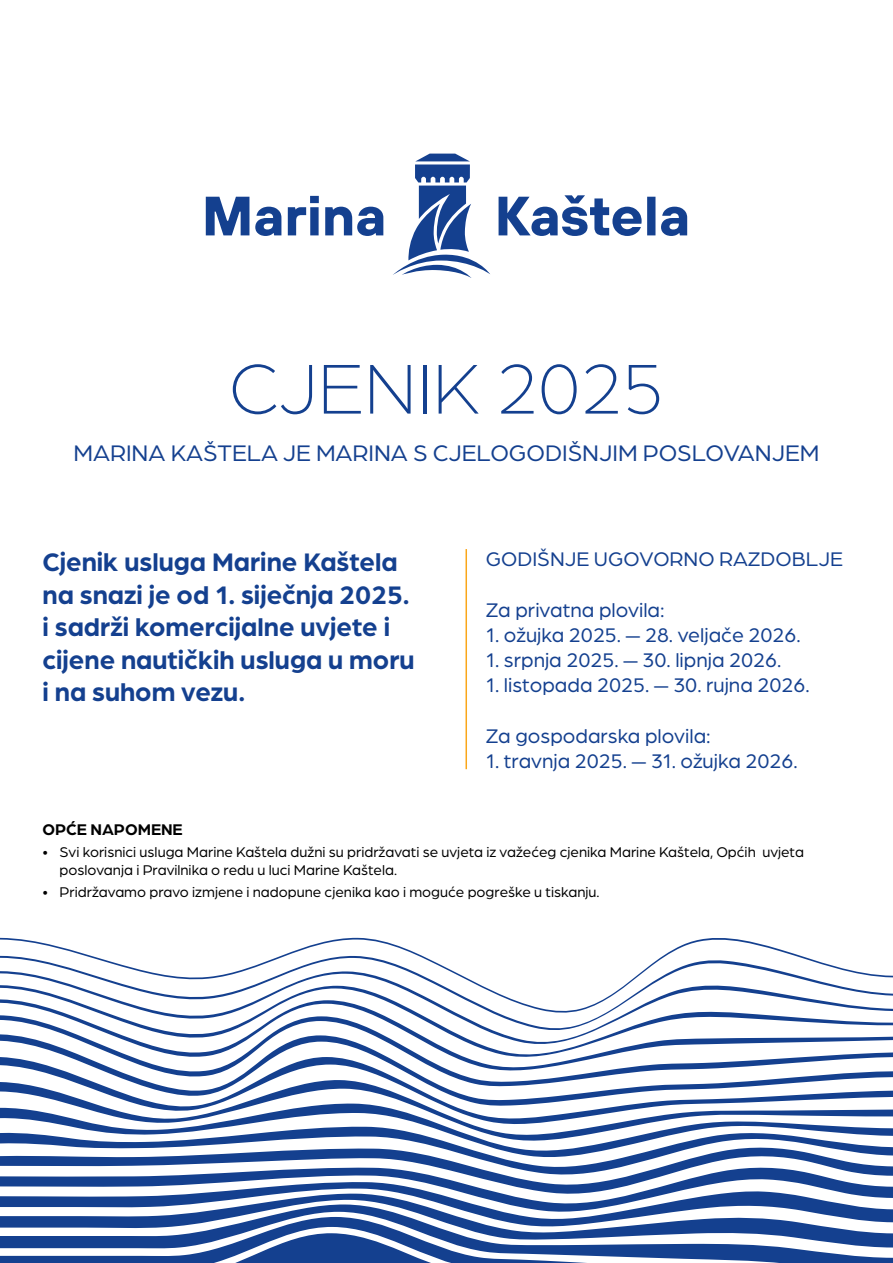
<style>
.page{position:relative;width:893px;height:1263px;background:#fff}
.page>*{position:absolute;margin:0;border:0;box-sizing:border-box;transform-origin:0 0}
.t1{font:300 75px "Arboria";color:#14408f}
.t2{font:700 27px/32.4px "Arboria";color:#14408f}
.t3{font:24px "Arboria";color:#14408f}
.t4{font:21px "Arboria";color:#14408f}
.t5{font:700 16.5px "Arboria";color:#000}
.t6{font:15px/18px "Arboria";color:#000}
</style>
<div class="page">
<hr style="left:465px;top:549px;width:2px;height:220px;background:#faa61a">
<svg style="left:206px;top:154px;width:481px;height:124px"></svg>
<svg style="left:0;top:937px;width:798px;height:18px"></svg>
<svg style="left:0;top:955px;width:854px;height:16px"></svg>
<svg style="left:0;top:971px;width:893px;height:14px"></svg>
<svg style="left:0;top:985px;width:893px;height:14px"></svg>
<svg style="left:0;top:999px;width:893px;height:16px"></svg>
<svg style="left:0;top:1015px;width:893px;height:19px"></svg>
<svg style="left:0;top:1034px;width:893px;height:23px"></svg>
<svg style="left:0;top:1057px;width:893px;height:23px"></svg>
<svg style="left:0;top:1080px;width:893px;height:23px"></svg>
<svg style="left:0;top:1103px;width:893px;height:23px"></svg>
<svg style="left:0;top:1126px;width:893px;height:19px"></svg>
<svg style="left:0;top:1145px;width:893px;height:21px"></svg>
<svg style="left:0;top:1166px;width:893px;height:97px"></svg>
<h1 class="t1" style="left:229px;top:342px;width:437px">CJENIK 2025</h1>
<h3 class="t3" style="left:74px;top:437px;width:747px">MARINA KAŠTELA JE MARINA S CJELOGODIŠNJIM POSLOVANJEM</h3>
<h2 class="t2" style="left:43px;top:544px;width:374px">Cjenik usluga Marine Kaštela na snazi je od 1. siječnja 2025. i sadrži komercijalne uvjete i cijene nautičkih usluga u moru i na suhom vezu.</h2>
<h3 class="t4" style="left:486px;top:546px;width:359px">GODIŠNJE UGOVORNO RAZDOBLJE</h3>
<h3 class="t4" style="left:486px;top:596px;width:180px">Za privatna plovila:</h3>
<h3 class="t4" style="left:486px;top:621px;width:316px">1. ožujka 2025. — 28. veljače 2026.</h3>
<h3 class="t4" style="left:486px;top:646px;width:297px">1. srpnja 2025. — 30. lipnja 2026.</h3>
<h3 class="t4" style="left:486px;top:672px;width:325px">1. listopada 2025. — 30. rujna 2026.</h3>
<h3 class="t4" style="left:486px;top:722px;width:226px">Za gospodarska plovila:</h3>
<h3 class="t4" style="left:486px;top:747px;width:313px">1. travnja 2025. — 31. ožujka 2026.</h3>
<p class="t5" style="left:43px;top:818px;width:142px">OPĆE NAPOMENE</p>
<p class="t6" style="left:60px;top:842px;width:746px;text-indent:-17px">• Svi korisnici usluga Marine Kaštela dužni su pridržavati se uvjeta iz važećeg cjenika Marine Kaštela, Općih uvjeta poslovanja i Pravilnika o redu u luci Marine Kaštela.</p>
<p class="t6" style="left:43px;top:882px;width:559px">• Pridržavamo pravo izmjene i nadopune cjenika kao i moguće pogreške u tiskanju.</p>
</div>
